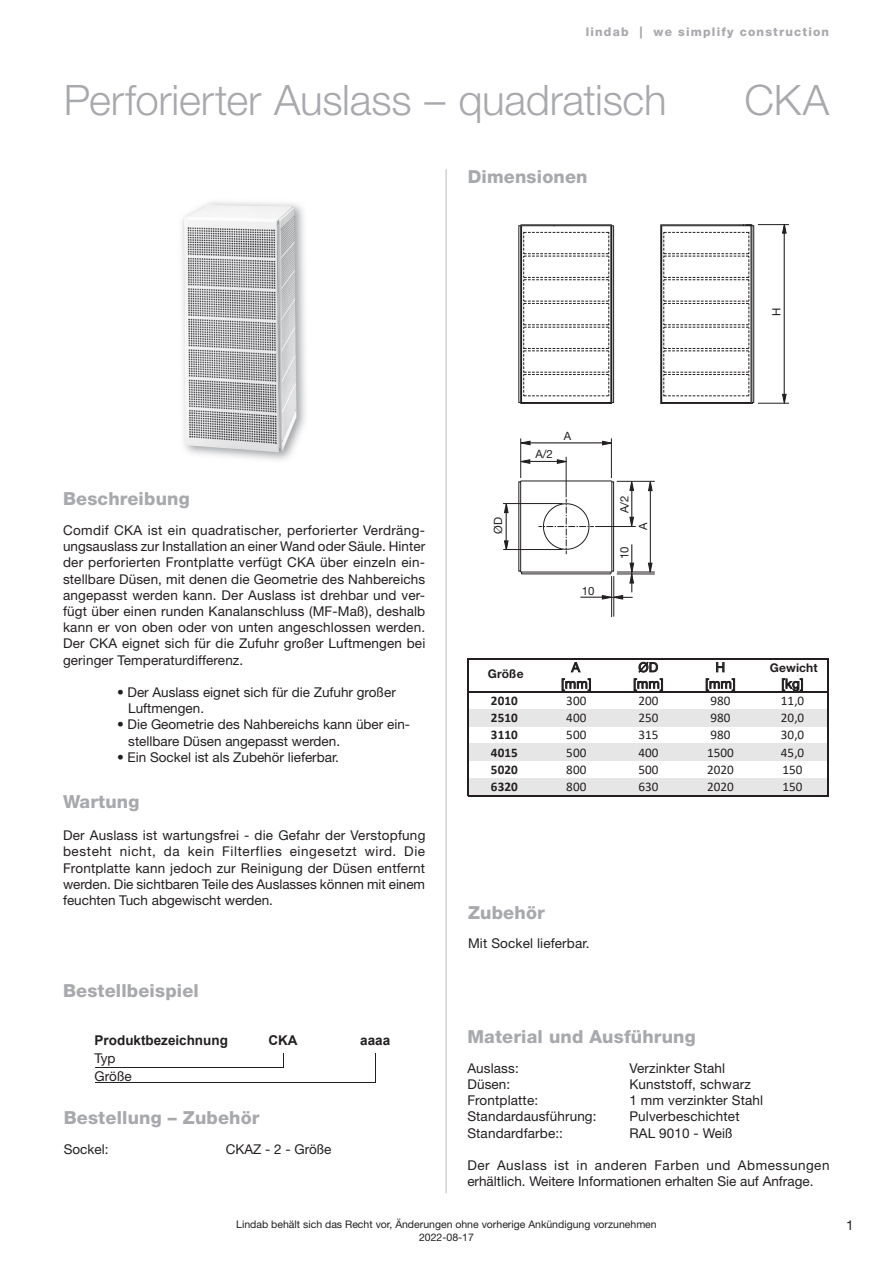
<style>
.page{position:relative;width:893px;height:1263px;background:#fff}
.page>*{position:absolute;margin:0;border:0;box-sizing:border-box;transform-origin:0 0}
.t1{font:300 42px "Helvetica Neue LT Pro";letter-spacing:-.005em;color:#a8a9ad}
.Billedtext{font:800 18px "Helvetica Neue LT Pro";letter-spacing:.01em;color:#a8a9ad}
.Billedtext-2{font:13.5px/16.2px "Helvetica Neue LT Pro";color:#231f20}
.t2{font:700 13.5px "Arial";color:#231f20}
.t3{font:13.5px/18px "Helvetica Neue";color:#231f20}
.t4{font:13.2px "Calibri";letter-spacing:.005em;color:#231f20}
.t5{font:13.2px "Helvetica Neue LT Pro";letter-spacing:.025em;color:#231f20}
.t6{font:700 13.2px "Calibri";letter-spacing:.005em;color:#231f20}
.t7{font:800 12px "Helvetica Neue LT Pro";letter-spacing:.1em;color:#a8a9ad}
.Billedtext-3{font:700 12px "Helvetica Neue LT Pro";letter-spacing:.01em;color:#231f20}
.t8{font:11.4px "Helvetica Neue";color:#231f20}
.t9{font:10.5px/12.6px "Helvetica Neue LT Pro";color:#231f20;text-align:center}
.s1{font-style:inherit}
</style>
<div class="page">
<hr style="left:446px;top:169px;width:1px;height:1024px;background:#bcbdc0">
<img style="left:182px;top:202px;width:124px;height:258px">
<hr style="left:503px;top:503px;width:60px;height:1px;background:#231f20">
<hr style="left:503px;top:549px;width:60px;height:1px;background:#231f20">
<hr style="left:611px;top:576px;width:1px;height:41px;background:#231f20">
<hr style="left:613px;top:576px;width:1px;height:41px;background:#231f20">
<hr style="left:758px;top:403px;width:31px;height:1px;background:#231f20">
<hr style="left:758px;top:224px;width:31px;height:1px;background:#231f20">
<svg style="left:504px;top:540px;width:4px;height:9px"></svg>
<svg style="left:504px;top:503px;width:4px;height:10px"></svg>
<hr style="left:506px;top:510px;width:1px;height:36px;background:#231f20">
<svg style="left:782px;top:394px;width:4px;height:10px"></svg>
<svg style="left:782px;top:224px;width:4px;height:9px"></svg>
<hr style="left:784px;top:232px;width:1px;height:168px;background:#231f20">
<svg style="left:520px;top:224px;width:234px;height:375px"></svg>
<hr style="left:632px;top:544px;width:1px;height:36px;background:#231f20">
<div style="left:468px;top:709px;width:360px;height:17px;background:#e7e6e6"></div>
<div style="left:468px;top:744px;width:360px;height:17px;background:#e7e6e6"></div>
<div style="left:468px;top:778px;width:360px;height:18px;background:#e7e6e6"></div>
<hr style="left:467px;top:658px;width:1px;height:138px;background:#231f20">
<hr style="left:827px;top:659px;width:2px;height:137px;background:#231f20">
<hr style="left:468px;top:658px;width:361px;height:1px;background:#231f20">
<hr style="left:468px;top:691px;width:361px;height:1px;background:#231f20">
<hr style="left:468px;top:795px;width:361px;height:1px;background:#231f20">
<svg style="left:283px;top:1053px;width:1px;height:14px"></svg>
<svg style="left:375px;top:1053px;width:1px;height:29px"></svg>
<hr style="left:95px;top:1067px;width:188px;height:1px;background:#231f20">
<hr style="left:95px;top:1082px;width:280px;height:1px;background:#231f20">
<p class="t7" style="left:586px;top:25px;width:245px">lindab | we simplify construction</p>
<h1 class="t1" style="left:64px;top:74px;width:604px">Perforierter Auslass – quadratisch</h1>
<h1 class="t1" style="left:745px;top:74px;width:86px">CKA</h1>
<p class="Billedtext" style="left:468px;top:166px;width:121px">Dimensionen</p>
<p class="t8" style="left:770px;top:316px;width:10px;rotate:-90deg">H</p>
<p class="Billedtext" style="left:63px;top:488px;width:128px">Beschreibung</p>
<p class="Billedtext-2" style="left:63px;top:522px;width:364px;text-align:justify">Comdif CKA ist ein quadratischer, perforierter Verdräng&shy;ungsauslass zur Installation an einer Wand oder Säule. Hinter der perforierten Frontplatte verfügt CKA über einzeln ein&shy;stellbare Düsen, mit denen die Geometrie des Nahbereichs angepasst werden kann. Der Auslass ist drehbar und ver&shy;fügt über einen runden Kanalanschluss (MF-Maß), deshalb kann er von oben oder von unten angeschlossen werden.<br>Der CKA eignet sich für die Zufuhr großer Luftmengen bei geringer Temperaturdifferenz.</p>
<p class="Billedtext-2" style="left:128px;top:684px;width:269px;text-indent:-11px">• Der Auslass eignet sich für die Zufuhr großer<br>Luftmengen.</p>
<p class="Billedtext-2" style="left:128px;top:716px;width:283px;text-indent:-11px">• Die Geometrie des Nahbereichs kann über ein&shy;stellbare Düsen angepasst werden.</p>
<p class="Billedtext-2" style="left:117px;top:749px;width:224px">• Ein Sockel ist als Zubehör lieferbar.</p>
<p class="Billedtext" style="left:63px;top:791px;width:78px">Wartung</p>
<p class="Billedtext-2" style="left:63px;top:827px;width:364px;text-align:justify">Der Auslass ist wartungsfrei - die Gefahr der Verstopfung besteht nicht, da kein Filterflies eingesetzt wird. Die Frontplatte kann jedoch zur Reinigung der Düsen entfernt werden. Die sichtbaren Teile des Auslasses können mit einem feuchten Tuch abgewischt werden.</p>
<p class="Billedtext" style="left:63px;top:979px;width:137px">Bestellbeispiel</p>
<p class="t2" style="left:95px;top:1031px;width:135px">Produktbezeichnung</p>
<p class="t2" style="left:268px;top:1031px;width:31px">C<span class="s1">K</span>A</p>
<p class="t2" style="left:360px;top:1031px;width:31px">aaaa</p>
<p class="t3" style="left:95px;top:1049px;width:39px">Typ<br>Größe</p>
<p class="Billedtext" style="left:64px;top:1107px;width:197px">Bestellung – Zubehör</p>
<p class="Billedtext-2" style="left:64px;top:1140px;width:46px">Sockel:</p>
<p class="Billedtext-2" style="left:226px;top:1140px;width:107px">CKAZ - 2 - Größe</p>
<p class="t8" style="left:491px;top:533px;width:18px;rotate:-90deg">ØD</p>
<p class="t8" style="left:535px;top:448px;width:19px">A/2</p>
<p class="t8" style="left:564px;top:429px;width:9px">A</p>
<p class="t8" style="left:582px;top:584px;width:14px">10</p>
<p class="t8" style="left:617px;top:513px;width:19px;rotate:-90deg">A/2</p>
<p class="t8" style="left:618px;top:559px;width:14px;rotate:-90deg">10</p>
<p class="t8" style="left:636px;top:530px;width:9px;rotate:-90deg">A</p>
<p class="Billedtext-3" style="left:488px;top:666px;width:37px">Größe</p>
<p class="t5" style="left:491px;top:667px;width:27px">Size</p>
<p class="t5" style="left:571px;top:659px;width:10px">A</p>
<p class="t5" style="left:638px;top:659px;width:21px">ØD</p>
<p class="t5" style="left:716px;top:659px;width:11px">H</p>
<p class="t5" style="left:771px;top:659px;width:45px">Weight</p>
<p class="t5" style="left:561px;top:675px;width:32px">[mm]</p>
<p class="t5" style="left:633px;top:675px;width:32px">[mm]</p>
<p class="t5" style="left:705px;top:675px;width:32px">[mm]</p>
<p class="t5" style="left:781px;top:675px;width:24px">[kg]</p>
<p class="Billedtext-3" style="left:770px;top:660px;width:49px">Gewicht</p>
<p class="t6" style="left:491px;top:691px;width:28px">2010</p>
<p class="t4" style="left:566px;top:691px;width:22px">300</p>
<p class="t4" style="left:638px;top:691px;width:22px">200</p>
<p class="t4" style="left:710px;top:691px;width:22px">980</p>
<p class="t4" style="left:781px;top:691px;width:25px">11,0</p>
<p class="t6" style="left:491px;top:708px;width:28px">2510</p>
<p class="t4" style="left:566px;top:708px;width:22px">400</p>
<p class="t4" style="left:638px;top:708px;width:22px">250</p>
<p class="t4" style="left:710px;top:708px;width:22px">980</p>
<p class="t4" style="left:781px;top:708px;width:25px">20,0</p>
<p class="t6" style="left:491px;top:726px;width:28px">3110</p>
<p class="t4" style="left:566px;top:726px;width:22px">500</p>
<p class="t4" style="left:638px;top:726px;width:22px">315</p>
<p class="t4" style="left:710px;top:726px;width:22px">980</p>
<p class="t4" style="left:781px;top:726px;width:25px">30,0</p>
<p class="t6" style="left:491px;top:743px;width:28px">4015</p>
<p class="t4" style="left:566px;top:743px;width:22px">500</p>
<p class="t4" style="left:638px;top:743px;width:22px">400</p>
<p class="t4" style="left:707px;top:743px;width:28px">1500</p>
<p class="t4" style="left:781px;top:743px;width:25px">45,0</p>
<p class="t6" style="left:491px;top:760px;width:28px">5020</p>
<p class="t4" style="left:566px;top:760px;width:22px">800</p>
<p class="t4" style="left:638px;top:760px;width:22px">500</p>
<p class="t4" style="left:707px;top:760px;width:28px">2020</p>
<p class="t4" style="left:782px;top:760px;width:22px">150</p>
<p class="t6" style="left:491px;top:777px;width:28px">6320</p>
<p class="t4" style="left:566px;top:778px;width:22px">800</p>
<p class="t4" style="left:638px;top:778px;width:22px">630</p>
<p class="t4" style="left:707px;top:778px;width:28px">2020</p>
<p class="t4" style="left:782px;top:778px;width:22px">150</p>
<p class="Billedtext" style="left:468px;top:901px;width:78px">Zubehör</p>
<p class="Billedtext-2" style="left:468px;top:935px;width:123px">Mit Sockel lieferbar.</p>
<p class="Billedtext" style="left:467px;top:1026px;width:230px">Material und Ausführung</p>
<p class="Billedtext-2" style="left:467px;top:1059px;width:53px">Auslass:</p>
<p class="Billedtext-2" style="left:629px;top:1059px;width:97px">Verzinkter Stahl</p>
<p class="Billedtext-2" style="left:467px;top:1076px;width:44px">Düsen:</p>
<p class="Billedtext-2" style="left:629px;top:1076px;width:123px">Kunststoff, schwarz</p>
<p class="Billedtext-2" style="left:467px;top:1092px;width:72px">Frontplatte:</p>
<p class="Billedtext-2" style="left:629px;top:1092px;width:135px">1 mm verzinkter Stahl</p>
<p class="Billedtext-2" style="left:467px;top:1108px;width:131px">Standardausführung:</p>
<p class="Billedtext-2" style="left:629px;top:1108px;width:112px">Pulverbeschichtet</p>
<p class="Billedtext-2" style="left:467px;top:1124px;width:97px">Standardfarbe::</p>
<p class="Billedtext-2" style="left:629px;top:1124px;width:105px">RAL 9010 - Weiß</p>
<p class="Billedtext-2" style="left:467px;top:1157px;width:364px">Der Auslass ist in anderen Farben und Abmessungen erhältlich. Weitere Informationen erhalten Sie auf Anfrage.</p>
<p class="t9" style="left:236px;top:1218px;width:422px">Lindab behält sich das Recht vor, Änderungen ohne vorherige Ankündigung vorzunehmen<br>2022-08-17</p>
<p class="Billedtext-2" style="left:846px;top:1217px;width:9px">1</p>
</div>
